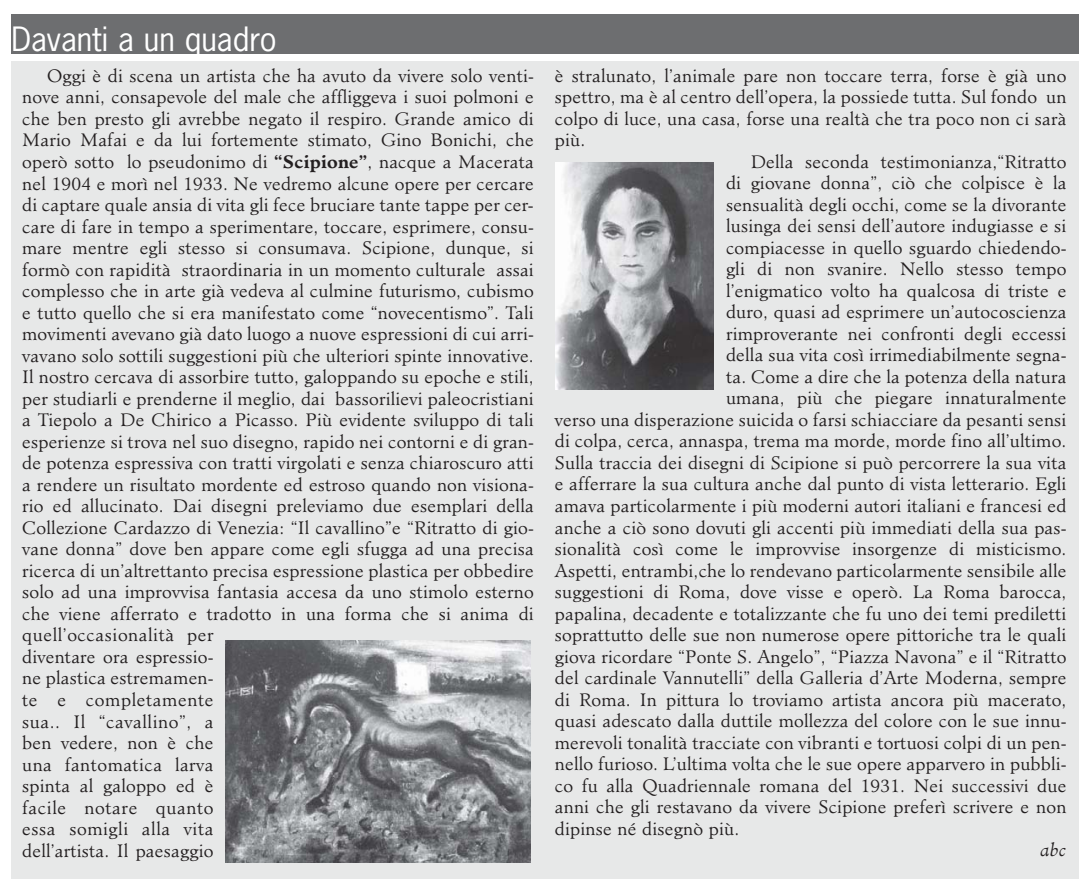
<style>
.page{position:relative;width:1090px;height:893px;background:#fff}
.page>*{position:absolute;margin:0;border:0;box-sizing:border-box;transform-origin:0 0}
.t1{font:31.5px "News Gothic";color:#fff}
.t2{font:300 17.5px/21.5px "Minister";letter-spacing:.01em;color:#231f20}
.t3{font:italic 300 17.5px "Minister";color:#231f20}
.s1{font-weight:700}
</style>
<div class="page">
<div style="left:11px;top:62px;width:1067px;height:816px;background:#e7e8e8"></div>
<div style="left:12px;top:14px;width:1066px;height:39px;background:#6d6e70"></div>
<img style="left:226px;top:640px;width:305px;height:222px">
<img style="left:555px;top:162px;width:158px;height:227px">
<h1 class="t1" style="left:11px;top:26px;width:266px">Davanti a un quadro</h1>
<p class="t2" style="left:22px;top:66px;width:513px;text-indent:25px">Oggi è di scena un artista che ha avuto da vivere solo venti&shy;nove anni, consapevole del male che affliggeva i suoi polmoni e che ben presto gli avrebbe negato il respiro. Grande amico di Mario Mafai e da lui fortemente stimato, Gino Bonichi, che operò sotto lo pseudonimo di <span class="s1">“Scipione”</span>, nacque a Macerata nel 1904 e morì nel 1933. Ne vedremo alcune opere per cercare di captare quale ansia di vita gli fece bruciare tante tappe per cer&shy;care di fare in tempo a sperimentare, toccare, esprimere, consu&shy;mare mentre egli stesso si consumava. Scipione, dunque, si formò con rapidità straordinaria in un momento culturale assai complesso che in arte già vedeva al culmine futurismo, cubismo e tutto quello che si era manifestato come “novecentismo”. Tali movimenti avevano già dato luogo a nuove espressioni di cui arri&shy;vavano solo sottili suggestioni più che ulteriori spinte innovative.<br>Il nostro cercava di assorbire tutto, galoppando su epoche e stili, per studiarli e prenderne il meglio, dai bassorilievi paleocristiani a Tiepolo a De Chirico a Picasso. Più evidente sviluppo di tali esperienze si trova nel suo disegno, rapido nei contorni e di gran&shy;de potenza espressiva con tratti virgolati e senza chiaroscuro atti a rendere un risultato mordente ed estroso quando non visiona&shy;rio ed allucinato. Dai disegni preleviamo due esemplari della Collezione Cardazzo di Venezia: “Il cavallino”e “Ritratto di gio&shy;vane donna” dove ben appare come egli sfugga ad una precisa ricerca di un’altrettanto precisa espressione plastica per obbedire solo ad una improvvisa fantasia accesa da uno stimolo esterno che viene afferrato e tradotto in una forma che si anima di quell’occasionalità per<br>diventare ora espressio-<br>ne plastica estremamen-<br>te e completamente<br>sua.. Il “cavallino”, a<br>ben vedere, non è che<br>una fantomatica larva<br>spinta al galoppo ed è<br>facile notare quanto<br>essa somigli alla vita<br>dell’artista. Il paesaggio</p>
<p class="t2" style="left:555px;top:66px;width:513px">è stralunato, l’animale pare non toccare terra, forse è già uno</p>
<p class="t2" style="left:555px;top:87px;width:513px">spettro, ma è al centro dell’opera, la possiede tutta. Sul fondo un</p>
<p class="t2" style="left:555px;top:109px;width:513px">colpo di luce, una casa, forse una realtà che tra poco non ci sarà</p>
<p class="t2" style="left:555px;top:130px;width:32px">più.</p>
<p class="t2" style="left:750px;top:152px;width:317px">Della seconda testimonianza,“Ritratto</p>
<p class="t2" style="left:726px;top:173px;width:342px">di giovane donna”, ciò che colpisce è la</p>
<p class="t2" style="left:726px;top:195px;width:342px">sensualità degli occhi, come se la divorante</p>
<p class="t2" style="left:726px;top:216px;width:342px">lusinga dei sensi dell’autore indugiasse e si</p>
<p class="t2" style="left:726px;top:238px;width:342px">compiacesse in quello sguardo chiedendo-</p>
<p class="t2" style="left:726px;top:259px;width:342px">gli di non svanire. Nello stesso tempo</p>
<p class="t2" style="left:726px;top:281px;width:342px">l’enigmatico volto ha qualcosa di triste e</p>
<p class="t2" style="left:726px;top:302px;width:342px">duro, quasi ad esprimere un’autocoscienza</p>
<p class="t2" style="left:726px;top:324px;width:342px">rimproverante nei confronti degli eccessi</p>
<p class="t2" style="left:726px;top:345px;width:342px">della sua vita così irrimediabilmente segna-</p>
<p class="t2" style="left:726px;top:367px;width:342px">ta. Come a dire che la potenza della natura</p>
<p class="t2" style="left:726px;top:388px;width:342px">umana, più che piegare innaturalmente</p>
<p class="t2" style="left:555px;top:410px;width:513px">verso una disperazione suicida o farsi schiacciare da pesanti sensi</p>
<p class="t2" style="left:555px;top:432px;width:513px">di colpa, cerca, annaspa, trema ma morde, morde fino all’ultimo.</p>
<p class="t2" style="left:555px;top:453px;width:513px">Sulla traccia dei disegni di Scipione si può percorrere la sua vita</p>
<p class="t2" style="left:555px;top:475px;width:513px">e afferrare la sua cultura anche dal punto di vista letterario. Egli</p>
<p class="t2" style="left:555px;top:496px;width:513px">amava particolarmente i più moderni autori italiani e francesi ed</p>
<p class="t2" style="left:555px;top:518px;width:513px">anche a ciò sono dovuti gli accenti più immediati della sua pas-</p>
<p class="t2" style="left:555px;top:539px;width:513px">sionalità così come le improvvise insorgenze di misticismo.</p>
<p class="t2" style="left:555px;top:561px;width:513px">Aspetti, entrambi,che lo rendevano particolarmente sensibile alle</p>
<p class="t2" style="left:555px;top:582px;width:513px">suggestioni di Roma, dove visse e operò. La Roma barocca,</p>
<p class="t2" style="left:555px;top:604px;width:513px">papalina, decadente e totalizzante che fu uno dei temi prediletti</p>
<p class="t2" style="left:555px;top:625px;width:513px">soprattutto delle sue non numerose opere pittoriche tra le quali</p>
<p class="t2" style="left:555px;top:647px;width:513px">giova ricordare “Ponte S. Angelo”, “Piazza Navona” e il “Ritratto</p>
<p class="t2" style="left:555px;top:668px;width:513px">del cardinale Vannutelli” della Galleria d’Arte Moderna, sempre</p>
<p class="t2" style="left:555px;top:690px;width:513px">di Roma. In pittura lo troviamo artista ancora più macerato,</p>
<p class="t2" style="left:555px;top:711px;width:513px">quasi adescato dalla duttile mollezza del colore con le sue innu-</p>
<p class="t2" style="left:555px;top:733px;width:513px">merevoli tonalità tracciate con vibranti e tortuosi colpi di un pen-</p>
<p class="t2" style="left:555px;top:754px;width:513px">nello furioso. L’ultima volta che le sue opere apparvero in pubbli-</p>
<p class="t2" style="left:555px;top:776px;width:513px">co fu alla Quadriennale romana del 1931. Nei successivi due</p>
<p class="t2" style="left:555px;top:797px;width:513px">anni che gli restavano da vivere Scipione preferì scrivere e non</p>
<p class="t2" style="left:555px;top:819px;width:186px">dipinse né disegnò più.</p>
<p class="t3" style="left:1040px;top:842px;width:27px">abc</p>
</div>
